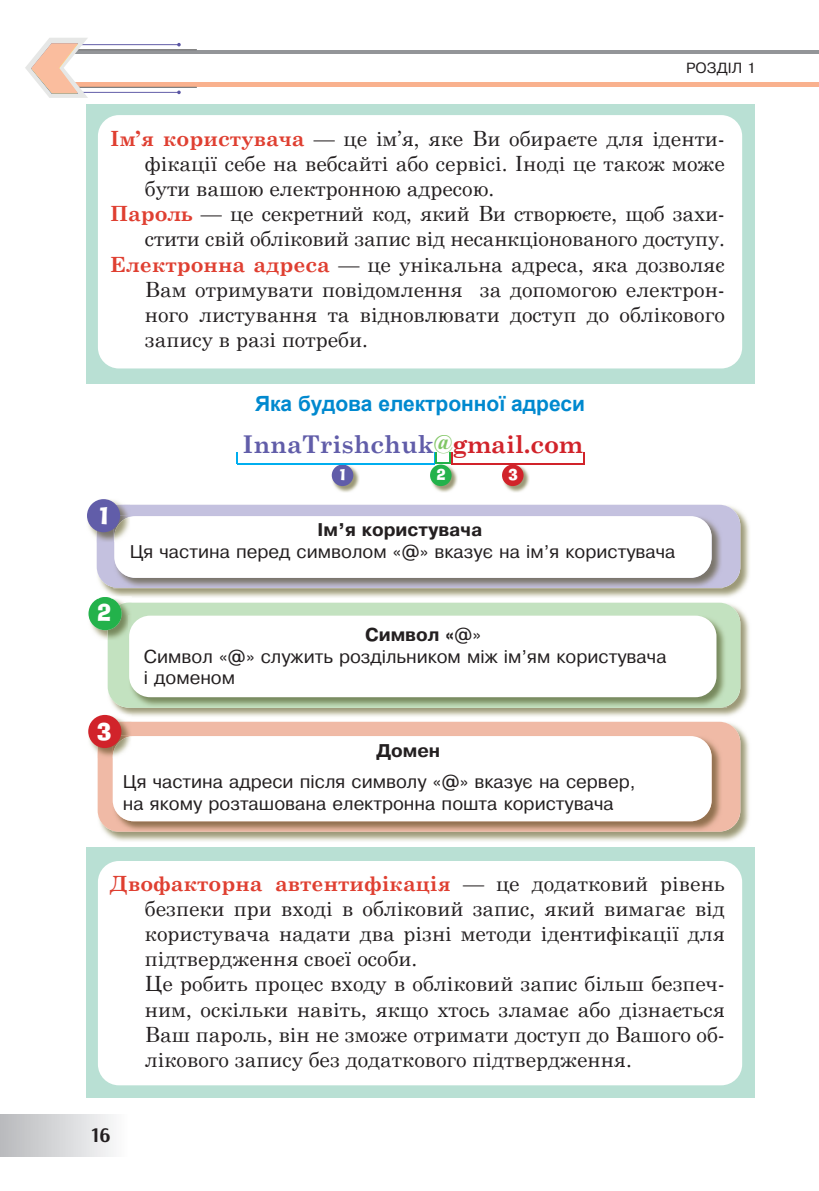
<style>
.page{position:relative;width:819px;height:1191px;background:#fff}
.page>*{position:absolute;margin:0;border:0;box-sizing:border-box;transform-origin:0 0}
.t1{font:700 24.5px "Schoolbooknk BOHDAN";color:#615da9}
.t2{font:22.75px "Ad Lib BT";color:#fff}
.t3{font:21px/25.2px "Schoolbooknk BOHDAN";color:#231f20}
.t4{font:700 21px "Arial";color:#0089cf}
.t5{font:700 21px "Arsenal";color:#231f20}
.t6{font:17.5px/21.3px "Ukrainian Pragmatica";color:#231f20}
.t7{font:700 17.5px "Ukrainian Pragmatica";color:#231f20}
.t8{font:14.7px "Ad Lib BT";color:#fff}
.t9{font:14px "Ukrainian Pragmatica";color:#231f20}
.s1{font-weight:700;color:#df3f31}
.s2{color:#81c665}
.s3{color:#d1232a}
.s4{font-weight:700}
</style>
<div class="page">
<div style="left:0;top:1114px;width:127px;height:42px;background:linear-gradient(to right,#b8b9bc,#fbfcfc)"></div>
<hr style="left:197px;top:51px;width:622px;height:3px;background:#939598">
<div style="left:51px;top:59px;width:768px;height:27px;background:#f9b18e"></div>
<div style="left:51px;top:55px;width:768px;height:27px;background:#fff"></div>
<svg style="left:25px;top:38px;width:172px;height:60px"></svg>
<div style="left:86px;top:104px;width:668px;height:279px;background:#b9e0d4"></div>
<div style="left:98px;top:115px;width:644px;height:253px;background:#fff;border-radius:21px"></div>
<img style="left:107px;top:604px;width:643px;height:113px">
<div style="left:108px;top:602px;width:632px;height:105px;background:#c3e2c0;border-radius:21px"></div>
<img style="left:89px;top:598px;width:33px;height:42px">
<img style="left:108px;top:602px;width:24px;height:38px">
<div style="left:88px;top:597px;width:34px;height:33px;background:#23b24b;border-radius:50%"></div>
<img style="left:130px;top:618px;width:597px;height:89px">
<img style="left:129px;top:615px;width:3px;height:16px">
<div style="left:129px;top:615px;width:587px;height:82px;background:#fff;border-radius:21px"></div>
<img style="left:96px;top:504px;width:654px;height:94px">
<img style="left:96px;top:596px;width:36px;height:2px">
<svg style="left:99px;top:597px;width:12px;height:1px"></svg>
<div style="left:97px;top:505px;width:643px;height:83px;background:#c4c1df;border-radius:21px"></div>
<img style="left:114px;top:516px;width:607px;height:72px">
<div style="left:114px;top:516px;width:597px;height:62px;background:#fff;border-radius:21px"></div>
<img style="left:87px;top:499px;width:34px;height:38px">
<img style="left:96px;top:504px;width:34px;height:38px">
<img style="left:97px;top:505px;width:33px;height:37px">
<img style="left:120px;top:515px;width:10px;height:2px">
<img style="left:114px;top:517px;width:16px;height:25px">
<div style="left:87px;top:499px;width:33px;height:33px;background:#615da9;border-radius:50%"></div>
<img style="left:97px;top:721px;width:652px;height:120px">
<div style="left:98px;top:722px;width:642px;height:109px;background:#f0baa6;border-radius:21px"></div>
<img style="left:112px;top:736px;width:609px;height:95px">
<div style="left:113px;top:736px;width:598px;height:85px;background:#fff;border-radius:21px"></div>
<img style="left:88px;top:714px;width:35px;height:39px">
<img style="left:107px;top:714px;width:24px;height:4px">
<img style="left:97px;top:721px;width:34px;height:37px">
<img style="left:98px;top:722px;width:33px;height:36px">
<img style="left:112px;top:735px;width:19px;height:23px">
<img style="left:113px;top:736px;width:18px;height:22px">
<div style="left:88px;top:715px;width:33px;height:33px;background:#d1232a;border-radius:50%"></div>
<div style="left:86px;top:847px;width:668px;height:250px;background:#b9e0d4"></div>
<div style="left:98px;top:861px;width:644px;height:224px;background:#fff;border-radius:21px"></div>
<img style="left:332px;top:464px;width:27px;height:28px">
<div style="left:332px;top:464px;width:21px;height:22px;background:#615da9;border-radius:50%"></div>
<img style="left:430px;top:464px;width:27px;height:28px">
<div style="left:430px;top:464px;width:21px;height:22px;background:#23b24b;border-radius:50%"></div>
<img style="left:502px;top:464px;width:27px;height:28px">
<div style="left:502px;top:464px;width:21px;height:22px;background:#d1232a;border-radius:50%"></div>
<svg style="left:236px;top:452px;width:2px;height:12px"></svg>
<hr style="left:237px;top:463px;width:198px;height:1px;background:#00aeef">
<svg style="left:434px;top:452px;width:18px;height:12px"></svg>
<hr style="left:451px;top:463px;width:133px;height:1px;background:#d1232a">
<svg style="left:583px;top:452px;width:2px;height:12px"></svg>
<p class="t9" style="left:686px;top:60px;width:71px">ÐÎÇД²Ë 1</p>
<p class="t3" style="left:110px;top:126px;width:616px"><span class="s1">Ім’я користувача</span> — це ім’я, яке Ви обираєте для іденти-</p>
<p class="t3" style="left:145px;top:151px;width:581px">фікації себе на вебсайті або сервісі. Іноді це також може</p>
<p class="t3" style="left:145px;top:176px;width:351px">бути вашою електронною адресою.</p>
<p class="t3" style="left:110px;top:201px;width:616px"><span class="s1">Пароль</span> — це секретний код, який Ви створюєте, щоб захи-</p>
<p class="t3" style="left:145px;top:227px;width:581px">стити свій обліковий запис від несанкціонованого доступу.</p>
<p class="t3" style="left:110px;top:252px;width:616px"><span class="s1">Електронна адреса</span> — це унікальна адреса, яка дозволяє</p>
<p class="t3" style="left:145px;top:277px;width:581px">Вам отримувати повідомлення за допомогою електрон-</p>
<p class="t3" style="left:145px;top:302px;width:581px">ного листування та відновлювати доступ до облікового</p>
<p class="t3" style="left:145px;top:327px;width:224px">запису в разі потреби.</p>
<p class="t4" style="left:255px;top:389px;width:331px">Яка будова електронної адреси</p>
<p class="t2" style="left:96px;top:499px;width:17px">1</p>
<p class="t1" style="left:242px;top:428px;width:341px">InnaTrishchuk<span class="s2">@</span><span class="s3">gmail.com</span></p>
<p class="t8" style="left:338px;top:465px;width:12px">1</p>
<p class="t8" style="left:436px;top:465px;width:12px">2</p>
<p class="t8" style="left:508px;top:465px;width:12px">3</p>
<p class="t7" style="left:317px;top:520px;width:166px">Ім’ÿ коðистóва÷а</p>
<p class="t6" style="left:130px;top:541px;width:547px">Öя частина перед символом «@» вказуº на ім’я користувача</p>
<p class="t2" style="left:96px;top:597px;width:17px">2</p>
<p class="t6" style="left:144px;top:624px;width:524px;text-indent:221px"><span class="s4">Ñимвол «</span>@»<br>Ñимвол «@» слуæить роздільником міæ ім’ям користувача і доменом</p>
<p class="t2" style="left:96px;top:716px;width:17px">3</p>
<p class="t7" style="left:376px;top:741px;width:65px">Домен</p>
<p class="t6" style="left:123px;top:771px;width:514px">Öя частина адреси після символу «@» вказуº на сервер, на якому розтаøована електронна поøта користувача</p>
<p class="t3" style="left:145px;top:870px;width:581px;text-indent:-35px"><span class="s1">Двофакторна автентифікація</span> — це додатковий рівень безпеки при вході в обліковий запис, який вимагає від користувача надати два різні методи ідентифікації для підтвердження своєї особи.<br>Це робить процес входу в обліковий запис більш безпеч&shy;ним, оскільки навіть, якщо хтось зламає або дізнається Ваш пароль, він не зможе отримати доступ до Вашого об&shy;лікового запису без додаткового підтвердження.</p>
<p class="t5" style="left:91px;top:1122px;width:21px">16</p>
</div>
